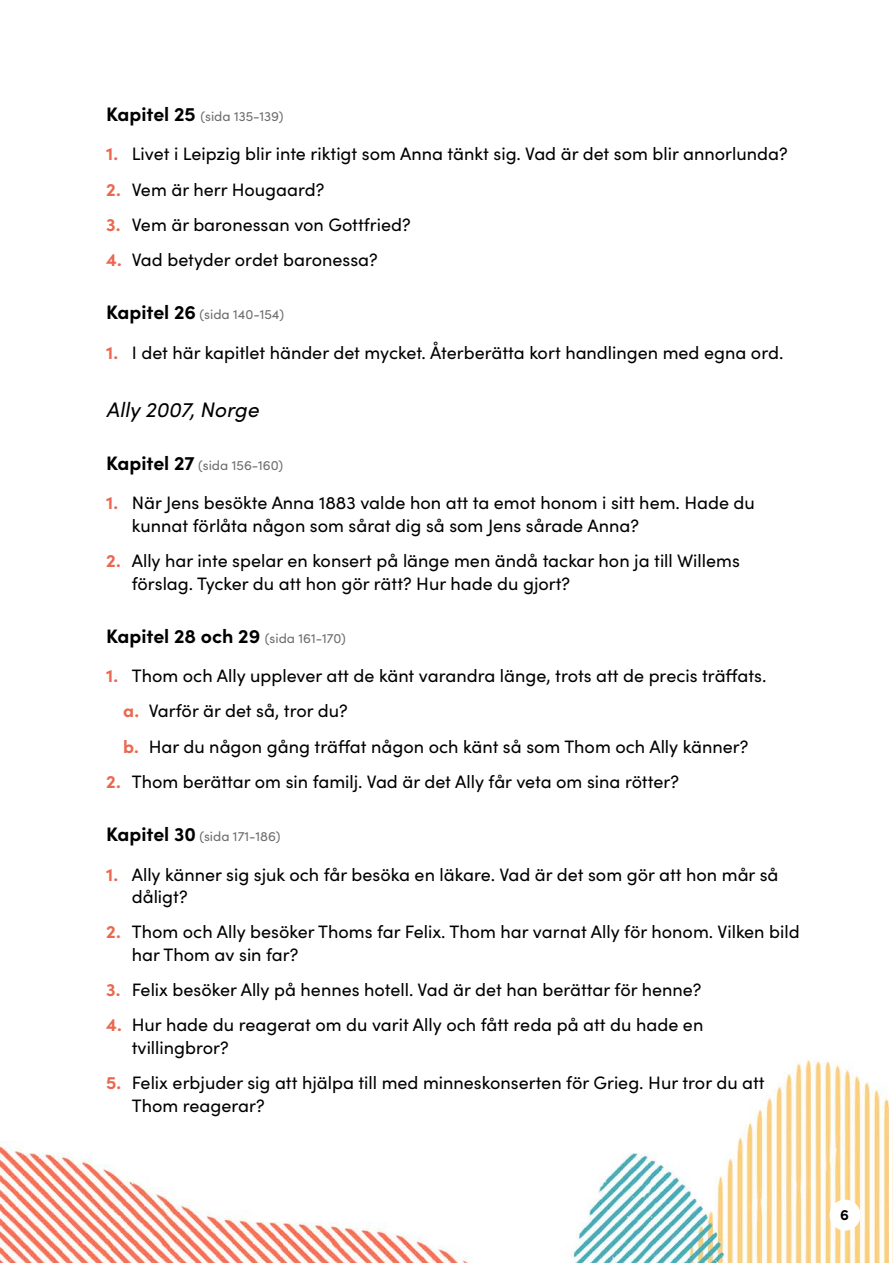
<style>
.page{position:relative;width:893px;height:1263px;background:#fff}
.page>*{position:absolute;margin:0;border:0;box-sizing:border-box;transform-origin:0 0}
.t1{font:italic 21px "Sofia Pro";color:#000}
.t2{font:700 19.5px "Sofia Pro";color:#000}
.t3{font:18px/22.5px "Sofia Pro";color:#000}
.t4{font:700 15px "Sofia Pro";color:#000}
.t5{font:13.5px "Sofia Pro";color:#6e6e6e}
.s1{font-weight:700;font-size:19.5px;color:#000}
.s2{font-weight:700;color:#ea684f}
.s3{font-weight:400;font-size:13.5px;color:#6e6e6e}
</style>
<div class="page">
<img style="left:0;top:1060px;width:889px;height:203px">
<div style="left:830px;top:1199px;width:30px;height:31px;background:#fff;border-radius:50%"></div>
<img style="left:892px;top:1128px;width:1px;height:135px">
<p class="t5" style="left:106px;top:106px;width:179px"><span class="s1">Kapitel 25</span> (sida 135-139)</p>
<p class="t3" style="left:106px;top:142px;width:683px"><span class="s2">1.</span> Livet i Leipzig blir inte riktigt som Anna tänkt sig. Vad är det som blir annorlunda?</p>
<p class="t3" style="left:106px;top:177px;width:219px"><span class="s2">2.</span> Vem är herr Hougaard?</p>
<p class="t3" style="left:106px;top:212px;width:306px"><span class="s2">3.</span> Vem är baronessan von Gottfried?</p>
<p class="t3" style="left:106px;top:248px;width:273px"><span class="s2">4.</span> Vad betyder ordet baronessa?</p>
<p class="t5" style="left:106px;top:305px;width:179px"><span class="s1">Kapitel 26</span> (sida 140-154)</p>
<p class="t3" style="left:106px;top:340px;width:679px"><span class="s2">1.</span> I det här kapitlet händer det mycket. Återberätta kort handlingen med egna ord.</p>
<p class="t1" style="left:106px;top:394px;width:154px">Ally 2007, Norge</p>
<p class="t5" style="left:106px;top:455px;width:178px"><span class="s1">Kapitel 27</span> (sida 156-160)</p>
<p class="t3" style="left:132px;top:491px;width:625px;text-indent:-26px"><span class="s2">1.</span> När Jens besökte Anna 1883 valde hon att ta emot honom i sitt hem. Hade du kunnat förlåta någon som sårat dig så som Jens sårade Anna?</p>
<p class="t3" style="left:132px;top:548px;width:609px;text-indent:-26px"><span class="s2">2.</span> Ally har inte spelar en konsert på länge men ändå tackar hon ja till Willems förslag. Tycker du att hon gör rätt? Hur hade du gjort?</p>
<p class="t2" style="left:106px;top:621px;width:241px">Kapitel 28 och 29 <span class="s3">(sida 161-170)</span></p>
<p class="t3" style="left:123px;top:657px;width:645px;line-height:35.2px;text-indent:-17px"><span class="s2">1.</span> Thom och Ally upplever att de känt varandra länge, trots att de precis träffats. <span class="s2">a.</span> Varför är det så, tror du?<br><span class="s2">b.</span> Har du någon gång träffat någon och känt så som Thom och Ally känner?</p>
<p class="t3" style="left:106px;top:769px;width:574px"><span class="s2">2.</span> Thom berättar om sin familj. Vad är det Ally får veta om sina rötter?</p>
<p class="t5" style="left:106px;top:826px;width:176px"><span class="s1">Kapitel 30</span> (sida 171-186)</p>
<p class="t3" style="left:132px;top:862px;width:648px;text-indent:-26px"><span class="s2">1.</span> Ally känner sig sjuk och får besöka en läkare. Vad är det som gör att hon mår så dåligt?</p>
<p class="t3" style="left:132px;top:920px;width:669px;text-indent:-26px"><span class="s2">2.</span> Thom och Ally besöker Thoms far Felix. Thom har varnat Ally för honom. Vilken bild har Thom av sin far?</p>
<p class="t3" style="left:106px;top:978px;width:597px"><span class="s2">3.</span> Felix besöker Ally på hennes hotell. Vad är det han berättar för henne?</p>
<p class="t3" style="left:132px;top:1013px;width:573px;text-indent:-26px"><span class="s2">4.</span> Hur hade du reagerat om du varit Ally och fått reda på att du hade en tvillingbror?</p>
<p class="t3" style="left:132px;top:1071px;width:634px;text-indent:-26px"><span class="s2">5.</span> Felix erbjuder sig att hjälpa till med minneskonserten för Grieg. Hur tror du att<br>Thom reagerar?</p>
<p class="t4" style="left:840px;top:1204px;width:10px">6</p>
</div>
